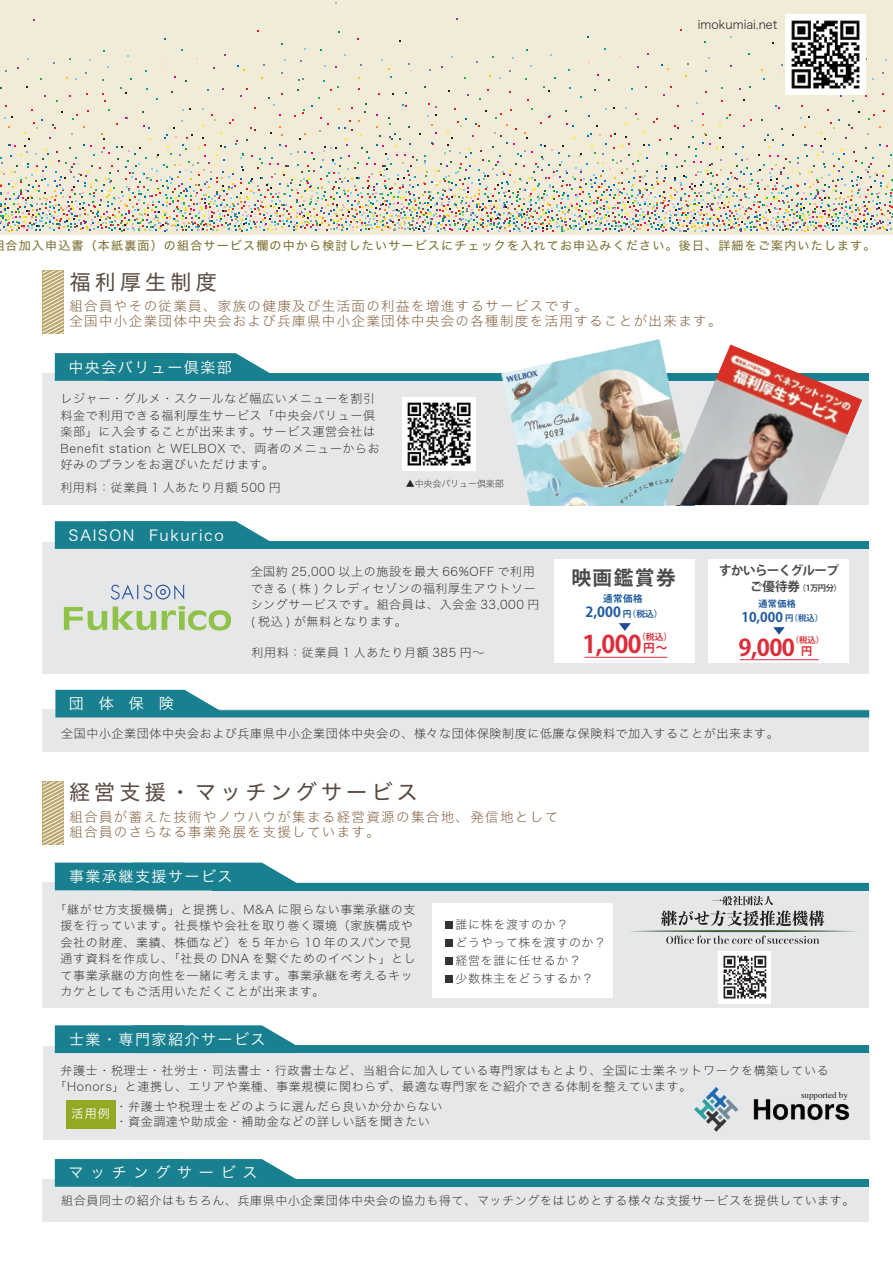
<style>
.page{position:relative;width:893px;height:1263px;background:#fff}
.page>*{position:absolute;margin:0;border:0;box-sizing:border-box;transform-origin:0 0}
.t1{font:700 24.15px "Koz Go Pr 6 N";color:#db2d3a}
.t2{font:700 22.95px "Koz Go Pr 6 N";color:#db2d3a}
.t3{font:21px "Hiragino Sans W4";letter-spacing:.2em;color:#594a41}
.t4{font:700 19.65px "Koz Go Pr 6 N";letter-spacing:.075em;color:#4b4b4b}
.t5{font:15px "Hiragino Sans W3";letter-spacing:.1em;color:#fff}
.t6{font:15px "Hiragino Sans W3";letter-spacing:.45em;color:#fff}
.t7{font:700 13.8px "Koz Go Pr 6 N";color:#205b9d}
.t8{font:13.5px/15px "Hiragino Sans W1";letter-spacing:.1em;color:#744c27}
.t9{font:700 13.2px "Koz Go Pr 6 N";color:#205b9d}
.t10{font:700 12.6px/16px "Koz Go Pr 6 N";letter-spacing:-.05em;color:#4b4b4b}
.t11{font:12px/16.5px "Hiragino Sans W1";letter-spacing:.05em;color:#231f20}
.t12{font:12px "Hiragino Sans W4";letter-spacing:.1em;color:#7a6f2f}
.t13{font:12px "Hiragino Sans W2";color:#231f20}
.t14{font:12px "Hiragino Sans W3";color:#fff}
.t15{font:700 11.7px "Koz Go Pr 6 N";color:#db2d39}
.t16{font:700 11.1px "Koz Go Pr 6 N";color:#db2d39}
.t17{font:700 9.45px "Koz Go Pr 6 N";color:#205b9d}
.t18{font:9px "Hiragino Sans W1";letter-spacing:-.01em;color:#231f20}
.t19{font:9px "Times";color:#231f20}
.t20{font:700 9px "Koz Go Pr 6 N";color:#205b9d}
.t21{font:700 8.7px "Koz Go Pr 6 N";color:#205b9d}
.t22{font:700 8.7px "Koz Go Pr 6 N";color:#da2f38}
.t23{font:700 8.4px "Koz Go Pr 6 N";color:#4b4b4b}
.t24{font:700 8.4px "Koz Go Pr 6 N";color:#205b9d}
.t25{font:700 8.4px "Koz Go Pr 6 N";color:#da2f38}
</style>
<div class="page">
<div style="left:0;top:0;width:893px;height:235px;background:#f1ebd8"></div>
<svg style="left:0;top:29px;width:893px;height:203px"></svg>
<div style="left:42px;top:709px;width:827px;height:43px;background:#e6e7e9"></div>
<div style="left:42px;top:882px;width:827px;height:125px;background:#e6e7e9"></div>
<div style="left:42px;top:1179px;width:827px;height:43px;background:#e6e7e9"></div>
<div style="left:42px;top:374px;width:827px;height:131px;background:#e6e7e9"></div>
<svg style="left:55px;top:690px;width:814px;height:27px"></svg>
<div style="left:212px;top:374px;width:657px;height:7px;background:#198090"></div>
<svg style="left:55px;top:353px;width:215px;height:28px;background:#278796"></svg>
<div style="left:42px;top:542px;width:827px;height:131px;background:#e6e7e9"></div>
<div style="left:212px;top:542px;width:657px;height:7px;background:#198090"></div>
<svg style="left:55px;top:521px;width:215px;height:28px;background:#278897"></svg>
<div style="left:43px;top:1046px;width:827px;height:93px;background:#e6e7e9"></div>
<div style="left:212px;top:1046px;width:657px;height:7px;background:#198090"></div>
<svg style="left:55px;top:1025px;width:242px;height:28px;background:#278897"></svg>
<div style="left:212px;top:883px;width:657px;height:7px;background:#198090"></div>
<div style="left:55px;top:863px;width:242px;height:27px;background:#198090"></div>
<div style="left:212px;top:1179px;width:657px;height:8px;background:#198090"></div>
<svg style="left:55px;top:1159px;width:241px;height:28px;background:#258696"></svg>
<div style="left:432px;top:903px;width:181px;height:94px;background:#fff"></div>
<svg style="left:43px;top:270px;width:21px;height:64px"></svg>
<svg style="left:43px;top:781px;width:21px;height:64px"></svg>
<div style="left:445px;top:921px;width:8px;height:7px;background:#333"></div>
<div style="left:445px;top:939px;width:8px;height:7px;background:#333"></div>
<div style="left:445px;top:957px;width:8px;height:7px;background:#333"></div>
<div style="left:445px;top:975px;width:8px;height:7px;background:#333"></div>
<div style="left:66px;top:1100px;width:50px;height:29px;background:#93a924"></div>
<img style="left:695px;top:1087px;width:154px;height:45px">
<img style="left:403px;top:398px;width:72px;height:72px">
<img style="left:501px;top:339px;width:165px;height:166px">
<img style="left:666px;top:344px;width:196px;height:161px">
<img style="left:785px;top:15px;width:80px;height:80px">
<svg style="left:630px;top:896px;width:226px;height:48px"></svg>
<div style="left:555px;top:560px;width:140px;height:103px;background:#fff"></div>
<div style="left:708px;top:560px;width:140px;height:103px;background:#fff"></div>
<div style="left:718px;top:951px;width:53px;height:52px;background:#fff"></div>
<svg style="left:723px;top:956px;width:43px;height:42px"></svg>
<svg style="left:619px;top:623px;width:12px;height:8px"></svg>
<hr style="left:584px;top:657px;width:83px;height:1px;background:#db2d3a">
<svg style="left:773px;top:627px;width:12px;height:8px"></svg>
<hr style="left:740px;top:659px;width:79px;height:1px;background:#db2d3a">
<svg style="left:64px;top:584px;width:167px;height:47px"></svg>
<p class="t13" style="left:698px;top:14px;width:81px">imokumiai.net</p>
<p class="t12" style="left:6px;top:235px;width:871px">合加入申込書（本紙裏面）の組合サービス欄の中から検討したいサービスにチェックを入れてお申込みください。後日、詳細をご案内いたします。</p>
<h3 class="t3" style="left:70px;top:263px;width:148px">福利厚生制度</h3>
<p class="t8" style="left:69px;top:297px;width:654px">組合員やその従業員、家族の健康及び生活面の利益を増進するサービスです。<br>全国中小企業団体中央会および兵庫県中小企業団体中央会の各種制度を活用することが出来ます。</p>
<p class="t5" style="left:68px;top:354px;width:165px">中央会バリュー倶楽部</p>
<p class="t11" style="left:61px;top:389px;width:321px">レジャー・グルメ・スクールなど幅広いメニューを割引料金で利用できる福利厚生サービス「中央会バリュー倶楽部」に入会することが出来ます。サービス運営会社は<br>Benefit station と WELBOX で、両者のメニューからお好みのプランをお選びいただけます。</p>
<p class="t11" style="left:60px;top:479px;width:222px">利用料：従業員 1 人あたり月額 500 円</p>
<p class="t5" style="left:68px;top:522px;width:157px">SAISON Fukurico</p>
<p class="t18" style="left:406px;top:476px;width:100px">▲中央会バリュー倶楽部</p>
<p class="t11" style="left:251px;top:562px;width:290px">全国約 25,000 以上の施設を最大 66%OFF で利用できる ( 株 ) クレディセゾンの福利厚生アウトソーシングサービスです。組合員は、入会金 33,000 円( 税込 ) が無料となります。</p>
<p class="t11" style="left:251px;top:643px;width:235px">利用料：従業員 1 人あたり月額 385 円～</p>
<h3 class="t4" style="left:571px;top:567px;width:106px">映画鑑賞券</h3>
<p class="t17" style="left:603px;top:593px;width:41px">通常価格</p>
<p class="t21" style="left:628px;top:609px;width:37px">（税込）</p>
<p class="t22" style="left:637px;top:632px;width:37px">（税込）</p>
<p class="t7" style="left:586px;top:604px;width:37px">2,000</p>
<h1 class="t1" style="left:582px;top:630px;width:61px">1,000</h1>
<p class="t21" style="left:623px;top:609px;width:10px">円</p>
<p class="t15" style="left:643px;top:641px;width:26px">円～</p>
<p class="t10" style="left:750px;top:563px;width:90px;text-indent:-31px">すかいらーくグループご優待券</p>
<p class="t20" style="left:758px;top:599px;width:39px">通常価格</p>
<p class="t24" style="left:790px;top:613px;width:35px">（税込）</p>
<p class="t25" style="left:791px;top:635px;width:35px">（税込）</p>
<p class="t23" style="left:798px;top:583px;width:46px">（1万円分）</p>
<p class="t9" style="left:741px;top:609px;width:43px">10,000</p>
<h2 class="t2" style="left:739px;top:634px;width:58px">9,000</h2>
<p class="t24" style="left:785px;top:613px;width:10px">円</p>
<p class="t16" style="left:801px;top:644px;width:13px">円</p>
<p class="t5" style="left:69px;top:690px;width:107px">団体保険</p>
<p class="t11" style="left:61px;top:724px;width:719px">全国中小企業団体中央会および兵庫県中小企業団体中央会の、様々な団体保険制度に低廉な保険料で加入することが出来ます。</p>
<h3 class="t3" style="left:69px;top:773px;width:350px">経営支援・マッチングサービス</h3>
<p class="t8" style="left:69px;top:808px;width:490px">組合員が蓄えた技術やノウハウが集まる経営資源の集合地、発信地として組合員のさらなる事業発展を支援しています。</p>
<p class="t5" style="left:69px;top:862px;width:165px">事業承継支援サービス</p>
<p class="t11" style="left:61px;top:900px;width:357px;text-indent:-6px">「継がせ方支援機構」と提携し、M&amp;A に限らない事業承継の支援を行っています。社長様や会社を取り巻く環境（家族構成や会社の財産、業績、株価など）を 5 年から 10 年のスパンで見通す資料を作成し、「社長の DNA を繋ぐためのイベント」として事業承継の方向性を一緒に考えます。事業承継を考えるキッカケとしてもご活用いただくことが出来ます。</p>
<p class="t5" style="left:69px;top:1025px;width:198px">士業・専門家紹介サービス</p>
<p class="t11" style="left:456px;top:914px;width:152px;line-height:18px">誰に株を渡すのか？<br>どうやって株を渡すのか？経営を誰に任せるか？<br>少数株主をどうするか？</p>
<p class="t11" style="left:55px;top:1061px;width:775px;text-indent:6px">弁護士・税理士・社労士・司法書士・行政書士など、当組合に加入している専門家はもとより、全国に士業ネットワークを構築している「Honors」と連携し、エリアや業種、事業規模に関わらず、最適な専門家をご紹介できる体制を整えています。</p>
<p class="t19" style="left:801px;top:1091px;width:48px">supported by</p>
<p class="t11" style="left:116px;top:1098px;width:328px;line-height:15px">・弁護士や税理士をどのように選んだら良いか分からない・資金調達や助成金・補助金などの詳しい話を聞きたい</p>
<p class="t6" style="left:68px;top:1159px;width:190px">マッチングサービス</p>
<p class="t14" style="left:72px;top:1103px;width:40px">活用例</p>
<p class="t11" style="left:61px;top:1191px;width:795px">組合員同士の紹介はもちろん、兵庫県中小企業団体中央会の協力も得て、マッチングをはじめとする様々な支援サービスを提供しています。</p>
</div>
